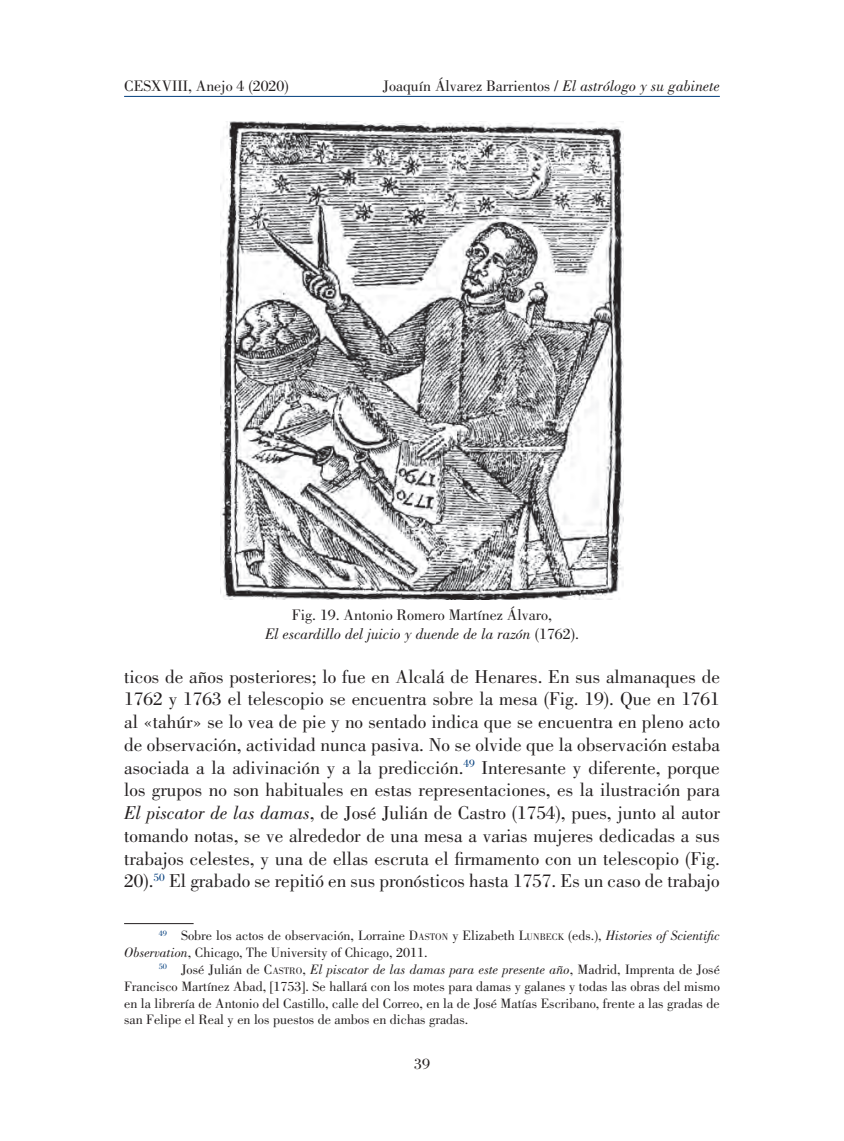
<style>
.page{position:relative;width:844px;height:1141px;background:#fff}
.page>*{position:absolute;margin:0;border:0;box-sizing:border-box;transform-origin:0 0}
.t1{font:19.25px/22.8px "Bodoni Std";color:#231f20;text-align:justify}
.t2{font:15.75px/18.9px "Bodoni Std";color:#231f20;text-align:center}
.t3{font:14px/16.8px "Bodoni Std";color:#231f20}
.s1{font-style:italic}
.s2{font-style:inherit}
.s3{font-size:9.8px}
</style>
<div class="page">
<hr style="left:124px;top:96px;width:595px;height:1px;background:#013d7d">
<hr style="left:124px;top:923px;width:69px;height:1px;background:#231f20">
<img style="left:221px;top:121px;width:402px;height:478px">
<p class="t2" style="left:124px;top:77px;width:166px">CESXVIII, Anejo 4 (2020)</p>
<p class="t2" style="left:383px;top:77px;width:338px">Joaquín Álvarez Barrientos / <span class="s1">El astrólogo y su gabinete</span></p>
<p class="t2" style="left:265px;top:606px;width:315px">Fig. 19. Antonio Romero Martínez Álvaro,<br><span class="s1">El escardillo del juicio y duende de la razón</span> (1762).</p>
<p class="t1" style="left:124px;top:665px;width:597px">ticos de años posteriores; lo fue en Alcalá de Henares. En sus almanaques de 1762 y 1763 el telescopio se encuentra sobre la mesa (Fig. 19). Que en 1761 al «tahúr» se lo vea de pie y no sentado indica que se encuentra en pleno acto de observación, actividad nunca pasiva. No se olvide que la observación estaba asociada a la adivinación y a la predicción.<sup>49</sup> Interesante y diferente, porque los grupos no son habituales en estas representaciones, es la ilustración para <span class="s1">El piscator de las damas</span>, de José Julián de Castro (1754), pues, junto al autor tomando notas, se ve alrededor de una mesa a varias mujeres dedicadas a sus trabajos celestes, y una de ellas escruta el firmamento con un telescopio (Fig.<br>20).<sup>50</sup> El grabado se repitió en sus pronósticos hasta 1757. Es un caso de trabajo</p>
<p class="t3" style="left:124px;top:928px;width:597px;text-indent:35px"><sup>49</sup> Sobre los actos de observación, Lorraine <span class="s2">D</span><span class="s3">ASTON</span> y Elizabeth <span class="s2">L</span><span class="s3">UNBECK</span> (eds.), <span class="s1">Histories of Scientific<br>Observation</span>, Chicago, The University of Chicago, 2011.</p>
<p class="t3" style="left:124px;top:961px;width:597px;text-align:justify;text-indent:35px"><sup>50</sup> José Julián de <span class="s2">C</span> <span class="s3">ASTRO</span>, <span class="s1">El piscator de las damas para este presente año</span>, Madrid, Imprenta de José Francisco Martínez Abad, [1753]. Se hallará con los motes para damas y galanes y todas las obras del mismo en la librería de Antonio del Castillo, calle del Correo, en la de José Matías Escribano, frente a las gradas de san Felipe el Real y en los puestos de ambos en dichas gradas.</p>
<p class="t2" style="left:414px;top:1055px;width:17px">39</p>
</div>
